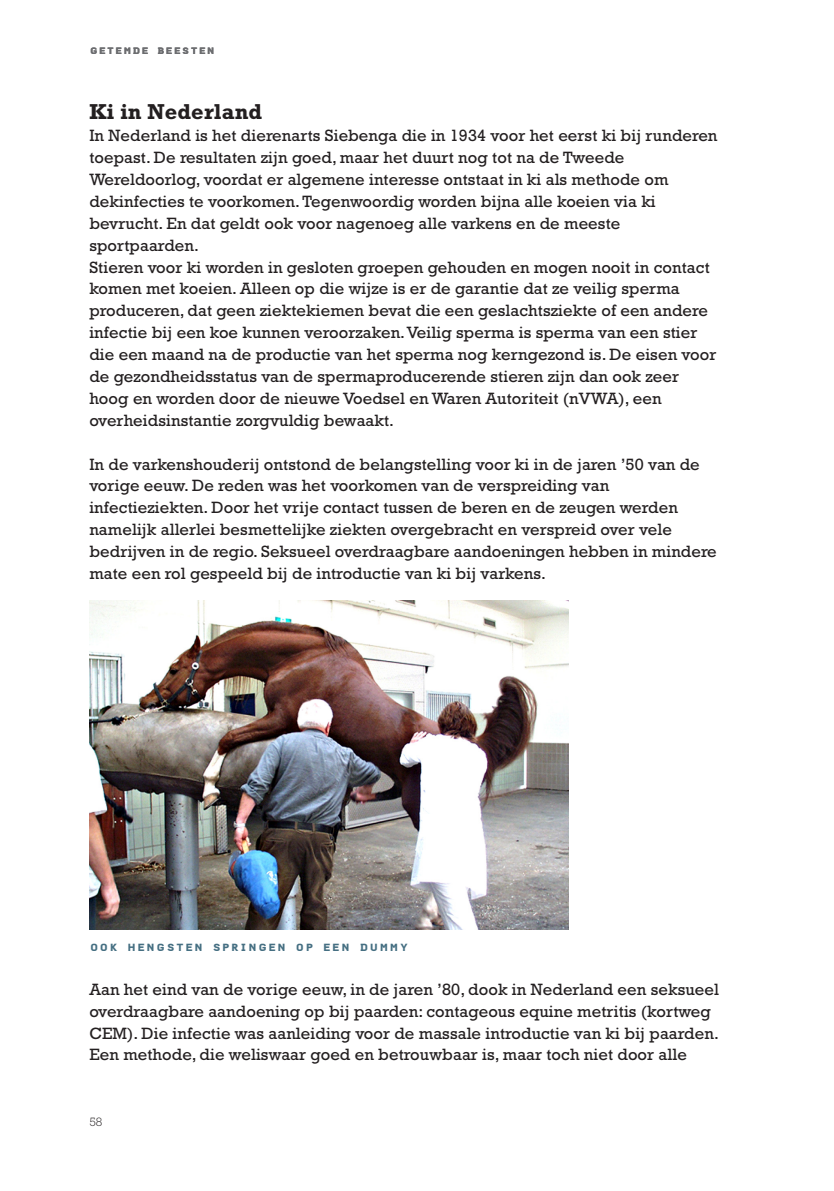
<style>
.page{position:relative;width:834px;height:1191px;background:#fff}
.page>*{position:absolute;margin:0;border:0;box-sizing:border-box;transform-origin:0 0}
.t1{font:700 21.88px "Rockwell Std";letter-spacing:.005em;color:#231f20}
.t2{font:16.62px/21.9px "Rockwell Std";letter-spacing:.005em;color:#231f20}
.t3{font:800 16.62px "Code";letter-spacing:.01em;color:#456f82}
.t4{font:800 14.88px "Code";letter-spacing:.01em;color:#6c6d70}
.t5{font:300 12.25px "Rockwell Std";color:#231f20}
</style>
<div class="page">
<img style="left:89px;top:601px;width:479px;height:328px">
<p class="t4" style="left:89px;top:42px;width:127px">getemde beesten</p>
<h1 class="t1" style="left:89px;top:99px;width:174px">Ki in Nederland</h1>
<p class="t2" style="left:89px;top:124px;width:629px">In Nederland is het dierenarts Siebenga die in 1934 voor het eerst ki bij runderen toepast. De resultaten zijn goed, maar het duurt nog tot na de Tweede Wereldoorlog, voordat er algemene interesse ontstaat in ki als methode om dekinfecties te voorkomen. Tegenwoordig worden bijna alle koeien via ki bevrucht. En dat geldt ook voor nagenoeg alle varkens en de meeste sportpaarden.<br>Stieren voor ki worden in gesloten groepen gehouden en mogen nooit in contact komen met koeien. Alleen op die wijze is er de garantie dat ze veilig sperma produceren, dat geen ziektekiemen bevat die een geslachtsziekte of een andere infectie bij een koe kunnen veroorzaken. Veilig sperma is sperma van een stier die een maand na de productie van het sperma nog kerngezond is. De eisen voor de gezondheidsstatus van de spermaproducerende stieren zijn dan ook zeer hoog en worden door de nieuwe Voedsel en Waren Autoriteit (nVWA), een overheidsinstantie zorgvuldig bewaakt.</p>
<p class="t2" style="left:89px;top:453px;width:629px">In de varkenshouderij ontstond de belangstelling voor ki in de jaren ’50 van de vorige eeuw. De reden was het voorkomen van de verspreiding van infectieziekten. Door het vrije contact tussen de beren en de zeugen werden namelijk allerlei besmettelijke ziekten overgebracht en verspreid over vele bedrijven in de regio. Seksueel overdraagbare aandoeningen hebben in mindere mate een rol gespeeld bij de introductie van ki bij varkens.</p>
<p class="t3" style="left:89px;top:937px;width:321px">ook hengsten springen op een dummy</p>
<p class="t2" style="left:89px;top:978px;width:631px">Aan het eind van de vorige eeuw, in de jaren ’80, dook in Nederland een seksueel overdraagbare aandoening op bij paarden: contageous equine metritis (kortweg CEM). Die infectie was aanleiding voor de massale introductie van ki bij paarden.<br>Een methode, die weliswaar goed en betrouwbaar is, maar toch niet door alle</p>
<p class="t5" style="left:89px;top:1114px;width:15px">58</p>
</div>
